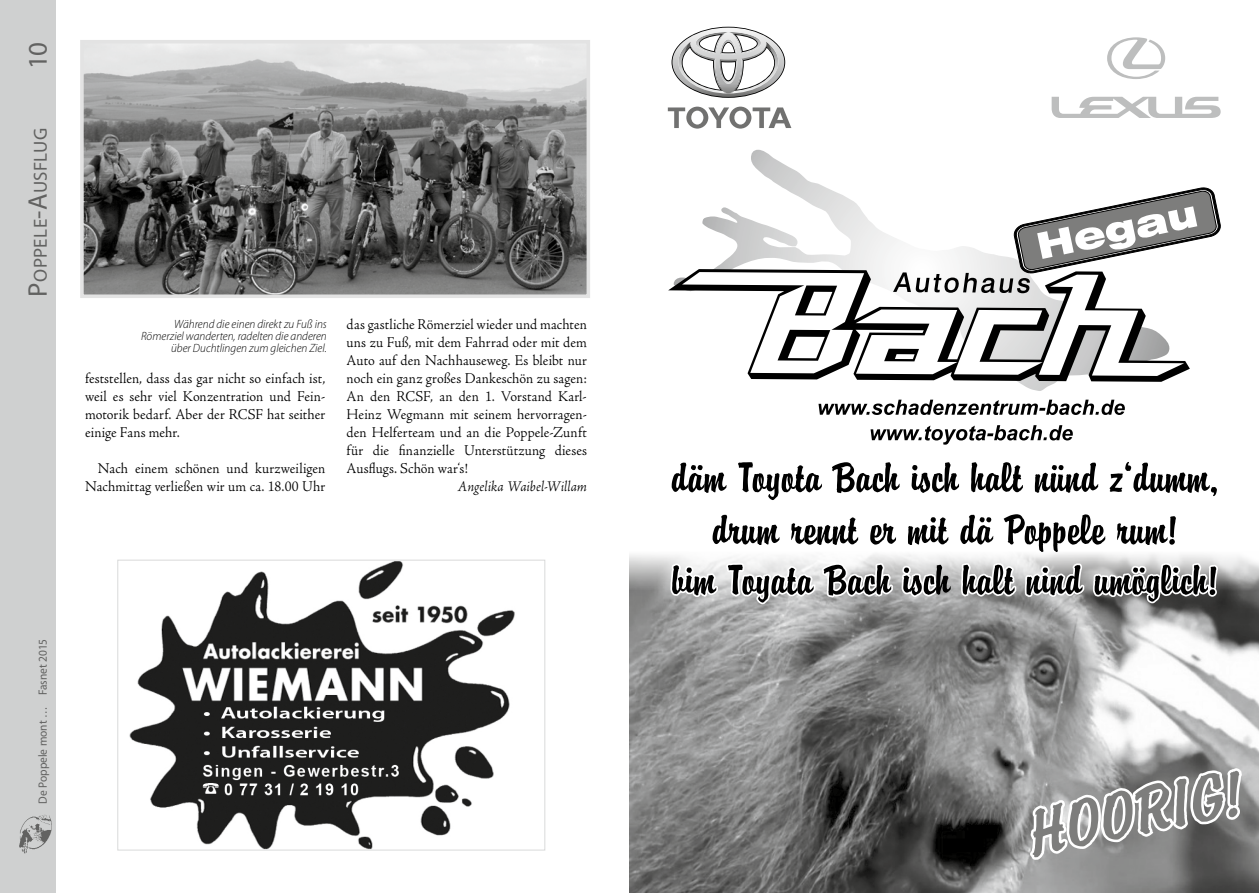
<style>
.page{position:relative;width:1259px;height:893px;background:#fff}
.page>*{position:absolute;margin:0;border:0;box-sizing:border-box;transform-origin:0 0}
.t1{font:27px "Myriad Pro";color:#626261}
.t2{font:18.9px "Myriad Pro";letter-spacing:.025em;color:#626261}
.t3{font:300 15px/18px "Adobe Jenson Pro";letter-spacing:.01em;color:#000;text-align:justify;scale:.95 1}
.t4{font:italic 300 15px "Adobe Jenson Pro";letter-spacing:.005em;color:#000;scale:.95 1}
.t5{font:italic 300 12px/12px "Myriad Pro";letter-spacing:.005em;color:#000;text-align:right;scale:.95 1}
.t6{font:12px "Myriad Pro";color:#626261;scale:.95 1}
.s1{font-size:27px}
</style>
<div class="page">
<div style="left:0;top:0;width:55px;height:893px;background:#cfd0d0"></div>
<img style="left:19px;top:815px;width:33px;height:38px">
<img style="left:129px;top:562px;width:386px;height:286px">
<div style="left:117px;top:560px;width:428px;height:290px;border:1px solid #d9dada"></div>
<img style="left:85px;top:45px;width:500px;height:248px">
<div style="left:80px;top:40px;width:510px;height:258px;border:4px solid #e3e3e3"></div>
<img style="left:629px;top:538px;width:630px;height:355px">
<svg style="left:671px;top:463px;width:55px;height:30px"></svg>
<svg style="left:738px;top:462px;width:84px;height:38px"></svg>
<svg style="left:832px;top:462px;width:67px;height:31px"></svg>
<svg style="left:911px;top:462px;width:48px;height:31px"></svg>
<svg style="left:971px;top:462px;width:52px;height:30px"></svg>
<svg style="left:1035px;top:463px;width:63px;height:30px"></svg>
<svg style="left:1109px;top:462px;width:108px;height:34px"></svg>
<svg style="left:712px;top:515px;width:67px;height:30px"></svg>
<svg style="left:791px;top:517px;width:67px;height:28px"></svg>
<svg style="left:870px;top:523px;width:26px;height:22px"></svg>
<svg style="left:908px;top:517px;width:40px;height:28px"></svg>
<svg style="left:960px;top:515px;width:33px;height:29px"></svg>
<svg style="left:1003px;top:514px;width:102px;height:38px"></svg>
<svg style="left:1117px;top:516px;width:59px;height:29px"></svg>
<svg style="left:670px;top:563px;width:548px;height:41px"></svg>
<svg style="left:1030px;top:768px;width:211px;height:92px;background:#999"></svg>
<svg style="left:668px;top:107px;width:123px;height:22px"></svg>
<svg style="left:671px;top:27px;width:114px;height:71px"></svg>
<svg style="left:1051px;top:97px;width:169px;height:21px"></svg>
<svg style="left:1107px;top:37px;width:58px;height:42px"></svg>
<svg style="left:818px;top:400px;width:306px;height:15px"></svg>
<svg style="left:870px;top:425px;width:202px;height:20px"></svg>
<svg style="left:751px;top:150px;width:305px;height:241px"></svg>
<svg style="left:668px;top:277px;width:506px;height:105px"></svg>
<svg style="left:682px;top:186px;width:539px;height:190px"></svg>
<h1 class="t1" style="left:21px;top:69px;width:28px;rotate:-90deg">10</h1>
<p class="t2" style="left:29px;top:297px;width:170px;rotate:-90deg"><span class="s1">P</span>oppele<span class="s1">-A</span>usflug</p>
<p class="t5" style="left:141px;top:318px;width:197px">Während die einen direkt zu Fuß ins<br>Römerziel wanderten, radelten die anderen über Duchtlingen zum gleichen Ziel.</p>
<p class="t3" style="left:85px;top:369px;width:254px">feststellen, dass das gar nicht so einfach ist, weil es sehr viel Konzentration und Fein&shy;motorik bedarf. Aber der RCSF hat seither einige Fans mehr.</p>
<p class="t3" style="left:85px;top:459px;width:254px;text-align:right">Nach einem schönen und kurzweiligen<br>Nachmittag verließen wir um ca. 18.00 Uhr</p>
<p class="t3" style="left:347px;top:315px;width:254px">das gastliche Römerziel wieder und machten uns zu Fuß, mit dem Fahrrad oder mit dem Auto auf den Nachhauseweg. Es bleibt nur noch ein ganz großes Dankeschön zu sagen:<br>An den RCSF, an den 1. Vorstand Karl-Heinz Wegmann mit seinem hervorragen&shy;den Helferteam und an die Poppele-Zunft für die finanzielle Unterstützung dieses Ausflugs. Schön war‘s!</p>
<p class="t4" style="left:457px;top:478px;width:138px">Angelika Waibel-Willam</p>
<p class="t6" style="left:35px;top:804px;width:175px;rotate:-90deg">De Poppele mont … Fasnet 2015</p>
</div>
